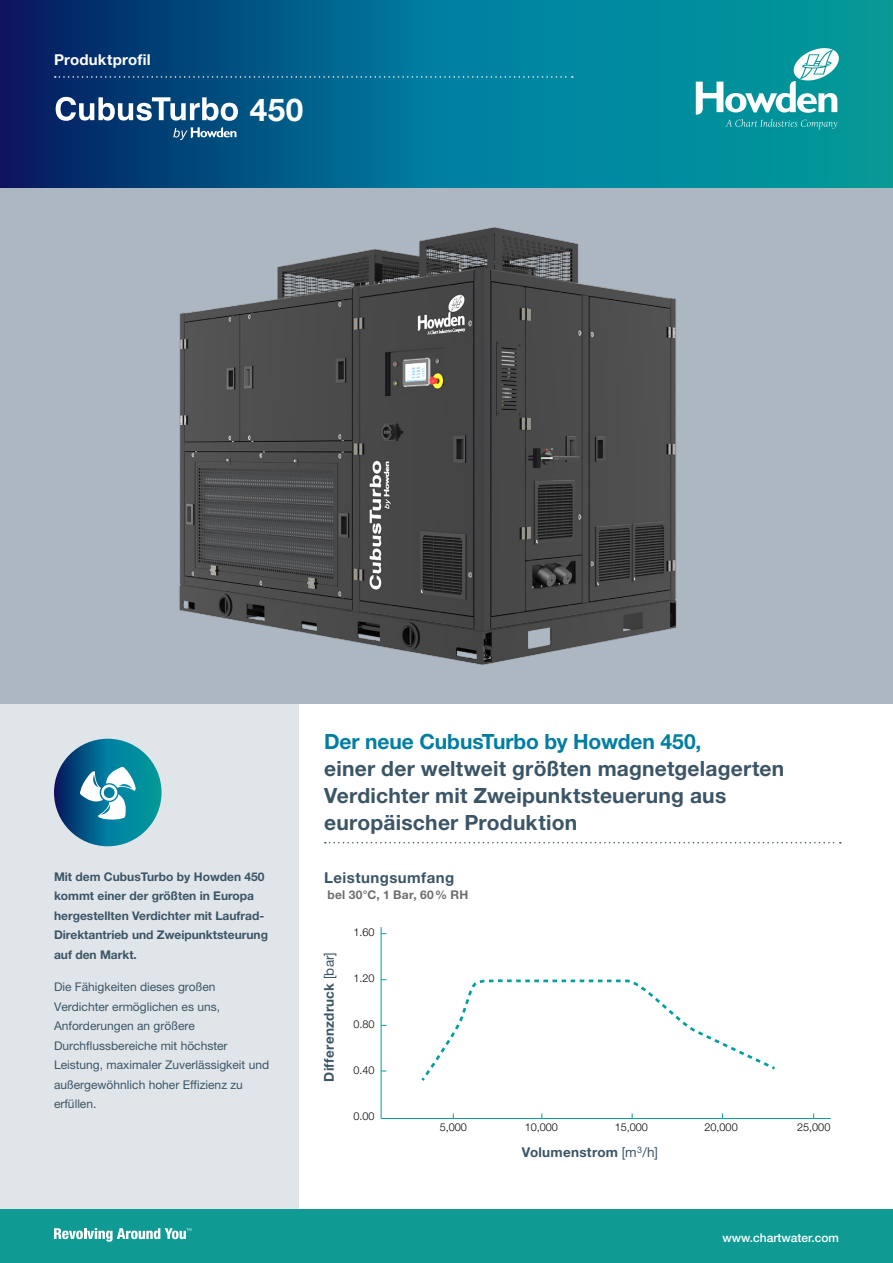
<style>
.page{position:relative;width:893px;height:1263px;background:#fff}
.page>*{position:absolute;margin:0;border:0;box-sizing:border-box;transform-origin:0 0}
.PB_Product_name{font:700 31.5px "Helvetica Neue LT Pro";color:#fff}
.Ü2{font:700 21px/27px "Helvetica Neue LT Pro";letter-spacing:.01em;color:#3b5566}
.Copy_10_13{font:700 15px "Helvetica Neue LT Pro";letter-spacing:.03em;color:#3b5566}
.PB_Sub_heading_-_white{font:700 15px "Helvetica Neue LT Pro";letter-spacing:.015em;color:#fff}
.Headers{font:700 13.5px "Helvetica Neue LT Pro";letter-spacing:.02em;color:#3b5566}
.PB_body_8pt{font:12px/19.5px "Helvetica Neue LT Pro";color:#3b5566}
.PB_body_8pt-2{font:700 12px/19.5px "Helvetica Neue LT Pro";color:#3b5566}
.t1{font:500 12px "Helvetica Neue LT Pro";color:#fff}
.Copy_10_13-2{font:700 12px "Helvetica Neue LT Pro";letter-spacing:.025em;color:#6c6d70}
.t2{font:300 10.8px "Helvetica Neue LT Pro";color:#000001}
.t3{font:700 10.5px "Helvetica Neue LT Pro";color:#1c2d5b}
.s1{color:#007ea2}
.s2{font-weight:400}
.s3{font-weight:300}
</style>
<div class="page">
<div style="left:0;top:1209px;width:893px;height:54px;background:#0f9b94"></div>
<svg style="left:54px;top:1228px;width:137px;height:14px"></svg>
<div style="left:0;top:639px;width:299px;height:570px;background:#e0e5e9"></div>
<svg style="left:325px;top:842px;width:516px;height:1px"></svg>
<div style="left:0;top:178px;width:893px;height:526px;background:#adb7c2"></div>
<img style="left:179px;top:227px;width:498px;height:438px">
<svg style="left:0;top:0;width:893px;height:188px;background:#016b8e"></svg>
<svg style="left:55px;top:76px;width:518px;height:2px"></svg>
<svg style="left:54px;top:739px;width:108px;height:107px;background:#036d8e"></svg>
<svg style="left:79px;top:766px;width:57px;height:54px;background:#69acc1"></svg>
<hr style="left:381px;top:927px;width:1px;height:192px;background:#00a09f">
<hr style="left:381px;top:1118px;width:450px;height:1px;background:#00a09f">
<svg style="left:421px;top:979px;width:354px;height:102px"></svg>
<svg style="left:696px;top:48px;width:143px;height:81px"></svg>
<svg style="left:56px;top:97px;width:182px;height:24px"></svg>
<svg style="left:173px;top:127px;width:63px;height:12px"></svg>
<p class="PB_Sub_heading_-_white" style="left:54px;top:50px;width:98px">Produktprofil</p>
<p class="PB_Product_name" style="left:250px;top:89px;width:55px">450</p>
<p class="PB_body_8pt-2" style="left:54px;top:866px;width:215px">Mit dem CubusTurbo by Howden 450 kommt einer der größten in Europa hergestellten Verdichter mit Laufrad-<br>Direktantrieb und Zweipunktsteurung auf den Markt.</p>
<p class="PB_body_8pt" style="left:54px;top:977px;width:217px">Die Fähigkeiten dieses großen<br>Verdichter ermöglichen es uns,<br>Anforderungen an größere<br>Durchflussbereiche mit höchster<br>Leistung, maximaler Zuverlässigkeit und außergewöhnlich hoher Effizienz zu erfüllen.</p>
<p class="Ü2" style="left:324px;top:728px;width:462px"><span class="s1">Der neue CubusTurbo by Howden 450,<br></span>einer der weltweit größten magnetgelagerten Verdichter mit Zweipunktsteuerung aus europäischer Produktion</p>
<p class="Copy_10_13" style="left:324px;top:868px;width:132px">Leistungsumfang</p>
<p class="Copy_10_13-2" style="left:327px;top:887px;width:142px">bel 30°C, 1 Bar, 60% RH</p>
<p class="Headers" style="left:320px;top:1082px;width:131px;rotate:-90deg">Differenzdruck <span class="s2">[bar]</span></p>
<p class="t3" style="left:325px;top:1081px;width:127px;rotate:-90deg">Differential Pressure <span class="s3">[bar]</span></p>
<p class="t2" style="left:353px;top:926px;width:23px">1.60</p>
<p class="t2" style="left:353px;top:971px;width:23px">1.20</p>
<p class="t2" style="left:353px;top:1017px;width:23px">0.80</p>
<p class="t2" style="left:353px;top:1064px;width:23px">0.40</p>
<p class="t2" style="left:353px;top:1109px;width:23px">0.00</p>
<p class="t2" style="left:440px;top:1121px;width:29px">5,000</p>
<p class="t2" style="left:525px;top:1121px;width:35px">10,000</p>
<p class="t2" style="left:615px;top:1121px;width:35px">15,000</p>
<p class="t2" style="left:704px;top:1121px;width:35px">20,000</p>
<p class="t2" style="left:797px;top:1121px;width:35px">25,000</p>
<p class="Headers" style="left:522px;top:1144px;width:138px">Volumenstrom <span class="s2">[m</span><sup>3</sup><span class="s2">/h]</span></p>
<p class="t3" style="left:553px;top:1145px;width:95px">Volume Flow <span class="s3">[m</span><sup>3</sup><span class="s3">/h]</span></p>
<p class="t1" style="left:722px;top:1230px;width:118px">www.chartwater.com</p>
</div>
